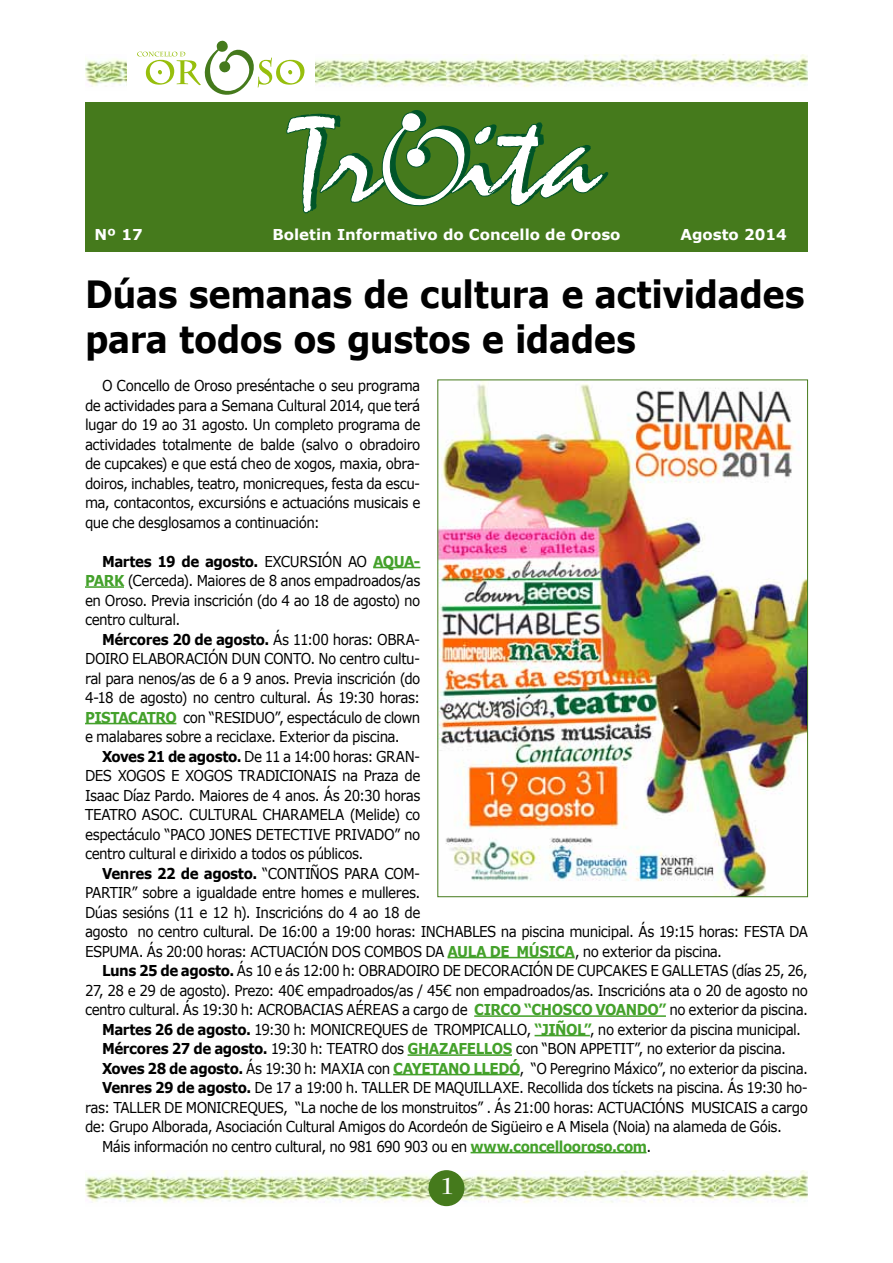
<style>
.page{position:relative;width:893px;height:1263px;background:#fff}
.page>*{position:absolute;margin:0;border:0;box-sizing:border-box;transform-origin:0 0}
.t1{font:700 37.5px/45px "Verdana";letter-spacing:-.02em;color:#000;scale:.9 1}
.t2{font:700 22.5px "Charlemagne Std";color:#fff}
.t3{font:15px/19.5px "Verdana";letter-spacing:-.035em;color:#000;text-align:justify;scale:.9 1}
.t4{font:700 15px "Verdana";color:#fff}
.s1{font-weight:700}
.s2{font-weight:700;color:#44a12b}
</style>
<div class="page">
<img style="left:85px;top:1170px;width:723px;height:36px">
<div style="left:429px;top:1171px;width:35px;height:34px;background:#457a1c;border-radius:50%"></div>
<div style="left:428px;top:1170px;width:36px;height:36px;border:2px solid #457a1c;border-radius:50%"></div>
<img style="left:85px;top:54px;width:723px;height:33px">
<div style="left:128px;top:41px;width:187px;height:54px;background:#fff"></div>
<svg style="left:137px;top:41px;width:167px;height:54px"></svg>
<div style="left:85px;top:103px;width:723px;height:149px;background:#457a1c"></div>
<svg style="left:286px;top:110px;width:322px;height:104px"></svg>
<hr style="left:373px;top:567px;width:47px;height:1px;background:#44a12b">
<hr style="left:85px;top:586px;width:39px;height:2px;background:#44a12b">
<hr style="left:85px;top:723px;width:91px;height:1px;background:#44a12b">
<hr style="left:447px;top:957px;width:128px;height:1px;background:#44a12b">
<hr style="left:474px;top:1015px;width:192px;height:2px;background:#44a12b">
<hr style="left:535px;top:1035px;width:55px;height:1px;background:#44a12b">
<hr style="left:408px;top:1054px;width:104px;height:2px;background:#44a12b">
<hr style="left:393px;top:1074px;width:126px;height:1px;background:#44a12b">
<hr style="left:471px;top:1152px;width:176px;height:1px;background:#44a12b">
<img style="left:439px;top:381px;width:367px;height:514px">
<p class="t4" style="left:95px;top:225px;width:50px">Nº 17</p>
<p class="t4" style="left:272px;top:225px;width:350px">Boletin Informativo do Concello de Oroso</p>
<p class="t4" style="left:680px;top:225px;width:108px">Agosto 2014</p>
<h1 class="t1" style="left:85px;top:270px;width:801px">Dúas semanas de cultura e actividades para todos os gustos e idades</h1>
<p class="t3" style="left:85px;top:375px;width:374px;text-indent:17px">O Concello de Oroso preséntache o seu programa de actividades para a Semana Cultural 2014, que terá lugar do 19 ao 31 agosto. Un completo programa de actividades totalmente de balde (salvo o obradoiro de cupcakes) e que está cheo de xogos, maxia, obra&shy;doiros, inchables, teatro, monicreques, festa da escu&shy;ma, contacontos, excursións e actuacións musicais e que che desglosamos a continuación:</p>
<p class="t3" style="left:85px;top:551px;width:374px;text-indent:17px"><span class="s1">Martes 19 de agosto.</span> EXCURSIÓN AO <span class="s2">AQUA-PARK</span> (Cerceda). Maiores de 8 anos empadroados/as en Oroso. Previa inscrición (do 4 ao 18 de agosto) no centro cultural.</p>
<p class="t3" style="left:85px;top:629px;width:374px;text-indent:17px"><span class="s1">Mércores 20 de agosto.</span> Ás 11:00 horas: OBRA-DOIRO ELABORACIÓN DUN CONTO. No centro cultu&shy;ral para nenos/as de 6 a 9 anos. Previa inscrición (do 4-18 de agosto) no centro cultural. Ás 19:30 horas:<br><span class="s2">PISTACATRO</span> con “RESIDUO”, espectáculo de clown e malabares sobre a reciclaxe. Exterior da piscina.</p>
<p class="t3" style="left:85px;top:746px;width:374px;text-indent:17px"><span class="s1">Xoves 21 de agosto.</span> De 11 a 14:00 horas: GRAN-DES XOGOS E XOGOS TRADICIONAIS na Praza de Isaac Díaz Pardo. Maiores de 4 anos. Ás 20:30 horas TEATRO ASOC. CULTURAL CHARAMELA (Melide) co espectáculo “PACO JONES DETECTIVE PRIVADO” no centro cultural e dirixido a todos os públicos.</p>
<p class="t3" style="left:85px;top:863px;width:805px;text-align:left;text-indent:17px"><span class="s1">Venres 22 de agosto.</span> “CONTIÑOS PARA COM-<br>PARTIR” sobre a igualdade entre homes e mulleres.<br>Dúas sesións (11 e 12 h). Inscricións do 4 ao 18 de<br>agosto no centro cultural. De 16:00 a 19:00 horas: INCHABLES na piscina municipal. Ás 19:15 horas: FESTA DA ESPUMA. Ás 20:00 horas: ACTUACIÓN DOS COMBOS DA <span class="s2">AULA DE MÚSICA</span>, no exterior da piscina.</p>
<p class="t3" style="left:102px;top:960px;width:786px"><span class="s1">Luns 25 de agosto.</span> Ás 10 e ás 12:00 h: OBRADOIRO DE DECORACIÓN DE CUPCAKES E GALLETAS (días 25, 26,</p>
<p class="t3" style="left:85px;top:980px;width:805px">27, 28 e 29 de agosto). Prezo: 40€ empadroados/as / 45€ non empadroados/as. Inscricións ata o 20 de agosto no</p>
<p class="t3" style="left:85px;top:999px;width:805px">centro cultural. Ás 19:30 h: ACROBACIAS AÉREAS a cargo de <span class="s2">CIRCO “CHOSCO VOANDO”</span> no exterior da piscina.</p>
<p class="t3" style="left:102px;top:1019px;width:778px"><span class="s1">Martes 26 de agosto.</span> 19:30 h: MONICREQUES de TROMPICALLO, <span class="s2">“JIÑOL”</span>, no exterior da piscina municipal.</p>
<p class="t3" style="left:102px;top:1038px;width:762px"><span class="s1">Mércores 27 de agosto.</span> 19:30 h: TEATRO dos <span class="s2">GHAZAFELLOS</span> con “BON APPETIT”, no exterior da piscina.</p>
<p class="t3" style="left:102px;top:1058px;width:786px"><span class="s1">Xoves 28 de agosto.</span> Ás 19:30 h: MAXIA con <span class="s2">CAYETANO LLEDÓ</span>, “O Peregrino Máxico”, no exterior da piscina.</p>
<p class="t3" style="left:102px;top:1077px;width:786px"><span class="s1">Venres 29 de agosto.</span> De 17 a 19:00 h. TALLER DE MAQUILLAXE. Recollida dos tíckets na piscina. Ás 19:30 ho-</p>
<p class="t3" style="left:85px;top:1097px;width:805px">ras: TALLER DE MONICREQUES, “La noche de los monstruitos” . Ás 21:00 horas: ACTUACIÓNS MUSICAIS a cargo</p>
<p class="t3" style="left:85px;top:1116px;width:776px">de: Grupo Alborada, Asociación Cultural Amigos do Acordeón de Sigüeiro e A Misela (Noia) na alameda de Góis.</p>
<p class="t3" style="left:102px;top:1136px;width:612px">Máis información no centro cultural, no 981 690 903 ou en <span class="s2">www.concellooroso.com</span>.</p>
<h2 class="t2" style="left:442px;top:1173px;width:12px">1</h2>
</div>
